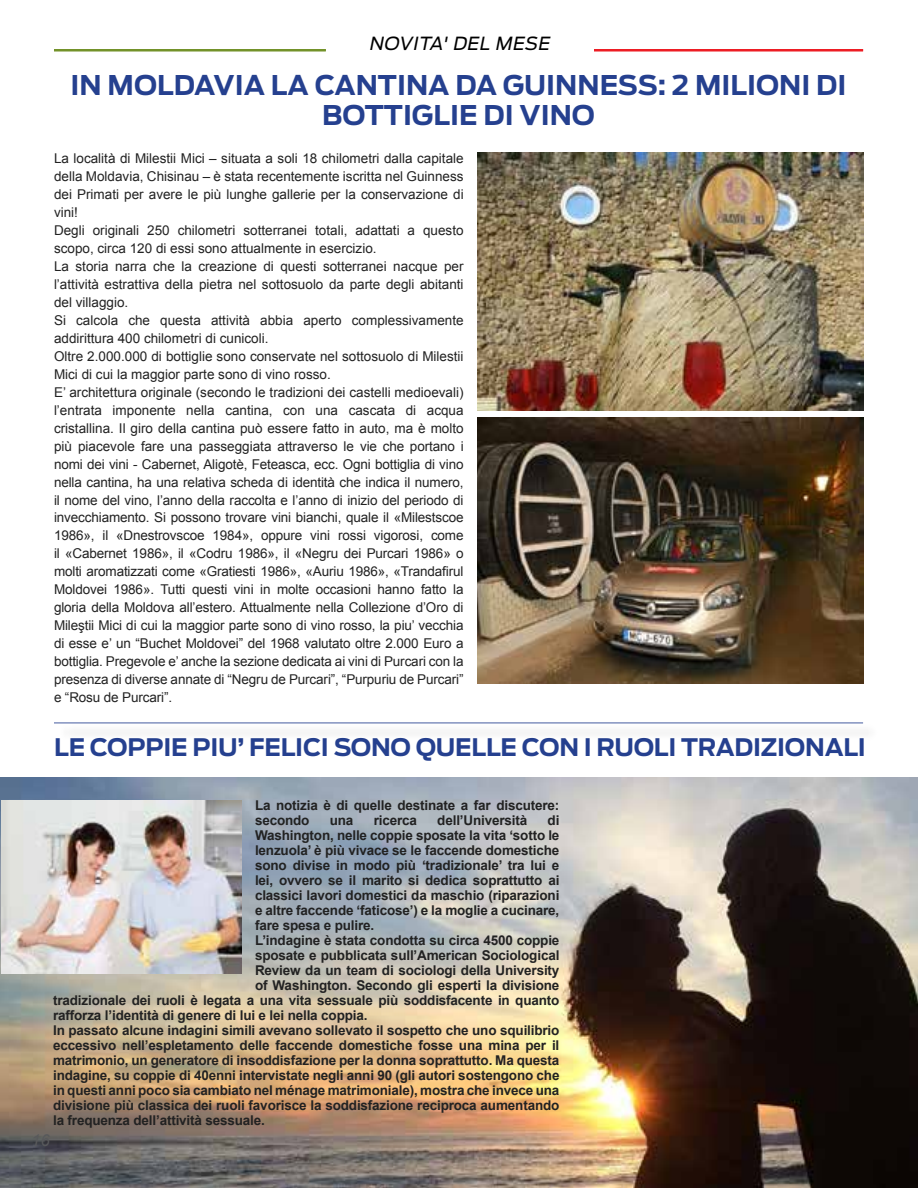
<style>
.page{position:relative;width:918px;height:1188px;background:#fff}
.page>*{position:absolute;margin:0;border:0;box-sizing:border-box;transform-origin:0 0}
.t1{font:700 27px/30px "Antenna";color:#25408f;text-align:center}
.t2{font:700 24px "Antenna";letter-spacing:-.01em;color:#25408f}
.t3{font:italic 18px "Antenna";color:#000}
.t4{font:italic 16.5px "Arial";color:#58595b}
.t5{font:13.5px/18px "Arial";color:#222}
.t6{font:700 13.5px/15px "Arial";letter-spacing:-.01em;color:#222}
</style>
<div class="page">
<img style="left:0;top:778px;width:918px;height:410px">
<hr style="left:54px;top:49px;width:272px;height:2px;background:#73922a">
<hr style="left:594px;top:49px;width:269px;height:2px;background:#ed1d24">
<img style="left:477px;top:153px;width:386px;height:257px">
<img style="left:477px;top:417px;width:386px;height:267px">
<img style="left:1px;top:801px;width:241px;height:172px">
<div style="left:56px;top:723px;width:824px;height:18px;background:#f9f9f9"></div>
<hr style="left:54px;top:722px;width:809px;height:2px;background:#25408f">
<h3 class="t3" style="left:369px;top:33px;width:186px">NOVITA'DEL MESE</h3>
<h1 class="t1" style="left:71px;top:70px;width:777px">IN MOLDAVIA LA CANTINA DA GUINNESS: 2 MILIONI DI<br>BOTTIGLIE DI VINO</h1>
<p class="t5" style="left:54px;top:149px;width:411px">La località di Milestii Mici – situata a soli 18 chilometri dalla capitale della Moldavia, Chisinau – è stata recentemente iscritta nel Guinness dei Primati per avere le più lunghe gallerie per la conservazione di vini!<br>Degli originali 250 chilometri sotterranei totali, adattati a questo scopo, circa 120 di essi sono attualmente in esercizio.<br>La storia narra che la creazione di questi sotterranei nacque per l’attività estrattiva della pietra nel sottosuolo da parte degli abitanti del villaggio.<br>Si calcola che questa attività abbia aperto complessivamente addirittura 400 chilometri di cunicoli.<br>Oltre 2.000.000 di bottiglie sono conservate nel sottosuolo di Milestii Mici di cui la maggior parte sono di vino rosso.<br>E’ architettura originale (secondo le tradizioni dei castelli medioevali) l’entrata imponente nella cantina, con una cascata di acqua cristallina. Il giro della cantina può essere fatto in auto, ma è molto più piacevole fare una passeggiata attraverso le vie che portano i nomi dei vini - Cabernet, Aligotè, Feteasca, ecc. Ogni bottiglia di vino nella cantina, ha una relativa scheda di identità che indica il numero, il nome del vino, l’anno della raccolta e l’anno di inizio del periodo di invecchiamento. Si possono trovare vini bianchi, quale il «Milestscoe 1986», il «Dnestrovscoe 1984», oppure vini rossi vigorosi, come il «Cabernet 1986», il «Codru 1986», il «Negru dei Purcari 1986» o molti aromatizzati come «Gratiesti 1986», «Auriu 1986», «Trandafirul Moldovei 1986». Tutti questi vini in molte occasioni hanno fatto la gloria della Moldova all’estero. Attualmente nella Collezione d’Oro di Mileştii Mici di cui la maggior parte sono di vino rosso, la piu’ vecchia di esse e’ un “Buchet Moldovei” del 1968 valutato oltre 2.000 Euro a bottiglia. Pregevole e’ anche la sezione dedicata ai vini di Purcari con la presenza di diverse annate di “Negru de Purcari”, “Purpuriu de Purcari” e “Rosu de Purcari”.</p>
<h2 class="t2" style="left:54px;top:733px;width:813px">LE COPPIE PIU’ FELICI SONO QUELLE CON I RUOLI TRADIZIONALI</h2>
<p class="t6" style="left:255px;top:799px;width:306px">La notizia è di quelle destinate a far discutere: secondo</p>
<p class="t6" style="left:330px;top:814px;width:25px">una</p>
<p class="t6" style="left:374px;top:814px;width:45px">ricerca</p>
<p class="t6" style="left:437px;top:814px;width:92px">dell’Università</p>
<p class="t6" style="left:548px;top:814px;width:13px">di</p>
<p class="t6" style="left:255px;top:829px;width:306px">Washington, nelle coppie sposate la vita ‘sotto le</p>
<p class="t6" style="left:255px;top:844px;width:306px">lenzuola’ è più vivace se le faccende domestiche</p>
<p class="t6" style="left:255px;top:859px;width:306px">sono divise in modo più ‘tradizionale’ tra lui e</p>
<p class="t6" style="left:255px;top:874px;width:306px">lei, ovvero se il marito si dedica soprattutto ai</p>
<p class="t6" style="left:255px;top:889px;width:306px">classici lavori domestici da maschio (riparazioni</p>
<p class="t6" style="left:255px;top:904px;width:306px">e altre faccende ‘faticose’) e la moglie a cucinare,</p>
<p class="t6" style="left:255px;top:919px;width:121px">fare spesa e pulire.</p>
<p class="t6" style="left:255px;top:934px;width:306px">L’indagine è stata condotta su circa 4500 coppie</p>
<p class="t6" style="left:255px;top:949px;width:306px">sposate e pubblicata sull’American Sociological</p>
<p class="t6" style="left:255px;top:964px;width:306px">Review da un team di sociologi della University</p>
<p class="t6" style="left:255px;top:979px;width:306px">of Washington. Secondo gli esperti la divisione</p>
<p class="t6" style="left:53px;top:994px;width:508px">tradizionale dei ruoli è legata a una vita sessuale più soddisfacente in quanto</p>
<p class="t6" style="left:53px;top:1009px;width:316px">rafforza l’identità di genere di lui e lei nella coppia.</p>
<p class="t6" style="left:53px;top:1024px;width:508px">In passato alcune indagini simili avevano sollevato il sospetto che uno squilibrio</p>
<p class="t6" style="left:53px;top:1039px;width:508px">eccessivo nell’espletamento delle faccende domestiche fosse una mina per il</p>
<p class="t6" style="left:53px;top:1054px;width:508px">matrimonio, un generatore di insoddisfazione per la donna soprattutto. Ma questa</p>
<p class="t6" style="left:53px;top:1069px;width:508px">indagine, su coppie di 40enni intervistate negli anni 90 (gli autori sostengono che</p>
<p class="t6" style="left:53px;top:1084px;width:508px">in questi anni poco sia cambiato nel ménage matrimoniale), mostra che invece una</p>
<p class="t6" style="left:53px;top:1099px;width:508px">divisione più classica dei ruoli favorisce la soddisfazione reciproca aumentando</p>
<p class="t6" style="left:53px;top:1114px;width:213px">la frequenza dell’attività sessuale.</p>
<p class="t4" style="left:31px;top:1130px;width:20px">16</p>
</div>
